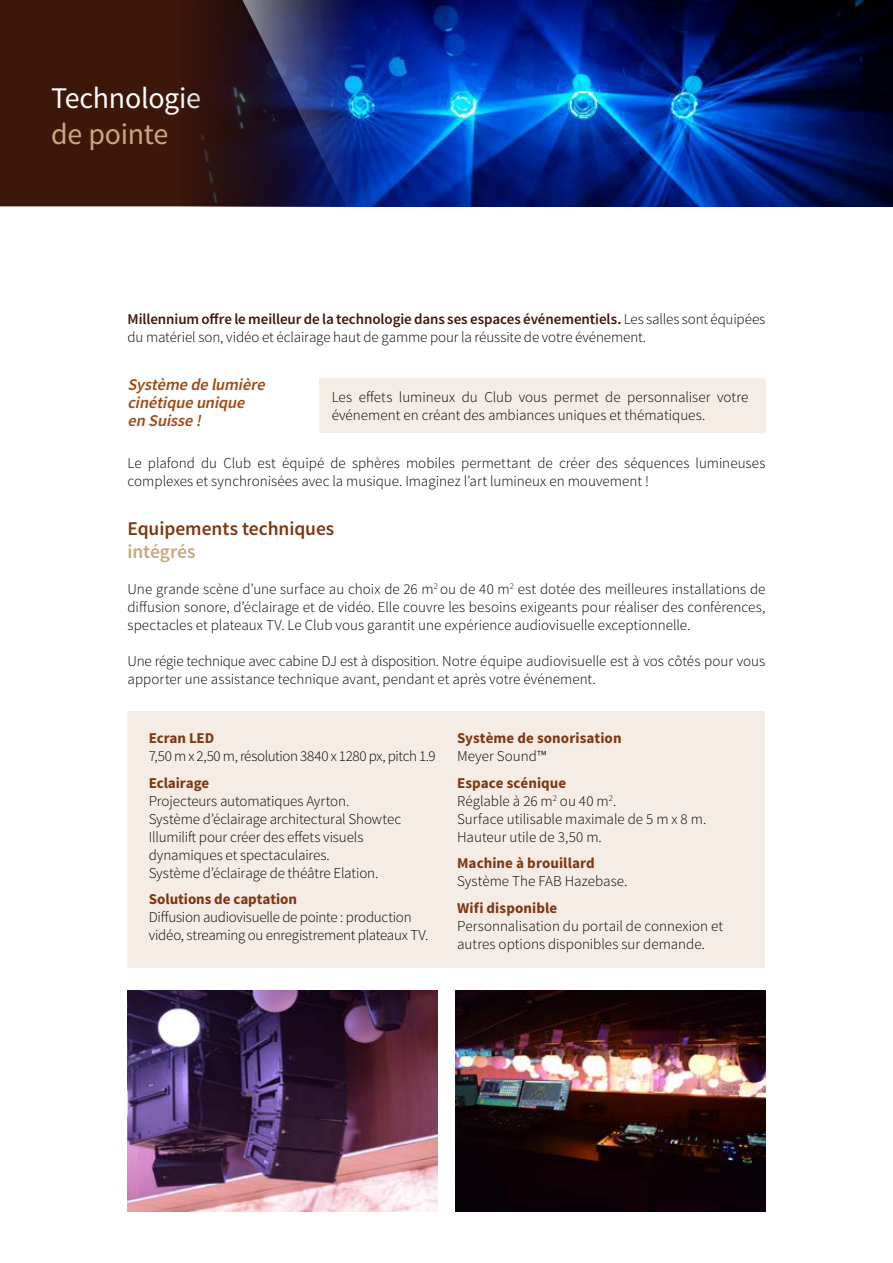
<style>
.page{position:relative;width:893px;height:1263px;background:#fff}
.page>*{position:absolute;margin:0;border:0;box-sizing:border-box;transform-origin:0 0}
.t1{font:30px "Source Sans Pro";letter-spacing:-.01em;color:#fff}
.t2{font:30px "Source Sans Pro";letter-spacing:-.01em;color:#caa87d}
.t3{font:600 19.5px "Source Sans Pro";letter-spacing:-.005em;color:#7d3712}
.t4{font:600 19.5px "Source Sans Pro";letter-spacing:-.005em;color:#caa87d}
.t5{font:italic 600 16.5px/18px "Source Sans Pro";color:#9e4915}
.t6{font:300 15px/18px "Source Sans Pro";letter-spacing:-.005em;color:#000}
.t7{font:700 15px "Source Sans Pro";letter-spacing:.005em;color:#7d3712}
.t8{font:300 15px "Source Sans Pro";letter-spacing:-.03em;color:#000}
.s1{font-weight:600;color:#3c170a}
.s2{font-weight:700;color:#7d3712}
</style>
<div class="page">
<div style="left:0;top:0;width:177px;height:206px;background:#3c170a"></div>
<div style="left:319px;top:378px;width:446px;height:54px;background:#f5ede5"></div>
<img style="left:455px;top:990px;width:310px;height:221px">
<img style="left:177px;top:0;width:716px;height:206px">
<img style="left:128px;top:990px;width:310px;height:221px">
<div style="left:128px;top:711px;width:637px;height:257px;background:#f5ede5"></div>
<h1 class="t1" style="left:51px;top:79px;width:152px">Technologie</h1>
<h1 class="t2" style="left:51px;top:115px;width:119px">de pointe</h1>
<p class="t6" style="left:128px;top:310px;width:639px"><span class="s1">Millennium offre le meilleur de la technologie dans ses espaces événementiels.</span> Les salles sont équipées du matériel son, vidéo et éclairage haut de gamme pour la réussite de votre événement.</p>
<p class="t5" style="left:128px;top:376px;width:143px">Système de lumière cinétique unique en Suisse !</p>
<p class="t6" style="left:128px;top:454px;width:639px">Le plafond du Club est équipé de sphères mobiles permettant de créer des séquences lumineuses complexes et synchronisées avec la musique. Imaginez l’art lumineux en mouvement !</p>
<p class="t6" style="left:332px;top:388px;width:418px">Les effets lumineux du Club vous permet de personnaliser votre événement en créant des ambiances uniques et thématiques.</p>
<h2 class="t3" style="left:128px;top:516px;width:208px">Equipements techniques</h2>
<h2 class="t4" style="left:128px;top:539px;width:69px">intégrés</h2>
<p class="t6" style="left:128px;top:580px;width:639px;text-align:justify">Une grande scène d’une surface au choix de 26 m<sup>2</sup> ou de 40 m<sup>2</sup> est dotée des meilleures installations de diffusion sonore, d’éclairage et de vidéo. Elle couvre les besoins exigeants pour réaliser des conférences, spectacles et plateaux TV. Le Club vous garantit une expérience audiovisuelle exceptionnelle.</p>
<p class="t6" style="left:128px;top:652px;width:639px">Une régie technique avec cabine DJ est à disposition. Notre équipe audiovisuelle est à vos côtés pour vous apporter une assistance technique avant, pendant et après votre événement.</p>
<p class="t7" style="left:149px;top:729px;width:67px">Ecran LED</p>
<p class="t8" style="left:149px;top:747px;width:288px">7,50 m x 2,50 m, résolution 3840 x 1280 px, pitch 1.9</p>
<p class="t7" style="left:149px;top:773px;width:62px">Eclairage</p>
<p class="t6" style="left:149px;top:792px;width:254px">Projecteurs automatiques Ayrton.<br>Système d’éclairage architectural Showtec Illumilift pour créer des effets visuels dynamiques et spectaculaires.<br>Système d’éclairage de théâtre Elation.</p>
<p class="t7" style="left:149px;top:890px;width:150px">Solutions de captation</p>
<p class="t6" style="left:149px;top:908px;width:281px">Diffusion audiovisuelle de pointe : production vidéo, streaming ou enregistrement plateaux TV.</p>
<p class="t7" style="left:457px;top:729px;width:166px">Système de sonorisation</p>
<p class="t6" style="left:457px;top:747px;width:91px">Meyer Sound™</p>
<p class="t6" style="left:457px;top:774px;width:251px"><span class="s2">Espace scénique<br></span>Réglable à 26 m<sup>2</sup> ou 40 m<sup>2</sup>.<br>Surface utilisable maximale de 5 m x 8 m.<br>Hauteur utile de 3,50 m.</p>
<p class="t7" style="left:457px;top:854px;width:139px">Machine à brouillard</p>
<p class="t6" style="left:457px;top:872px;width:172px">Système The FAB Hazebase.</p>
<p class="t7" style="left:457px;top:898px;width:102px">Wifi disponible</p>
<p class="t6" style="left:457px;top:917px;width:268px">Personnalisation du portail de connexion et autres options disponibles sur demande.</p>
</div>
